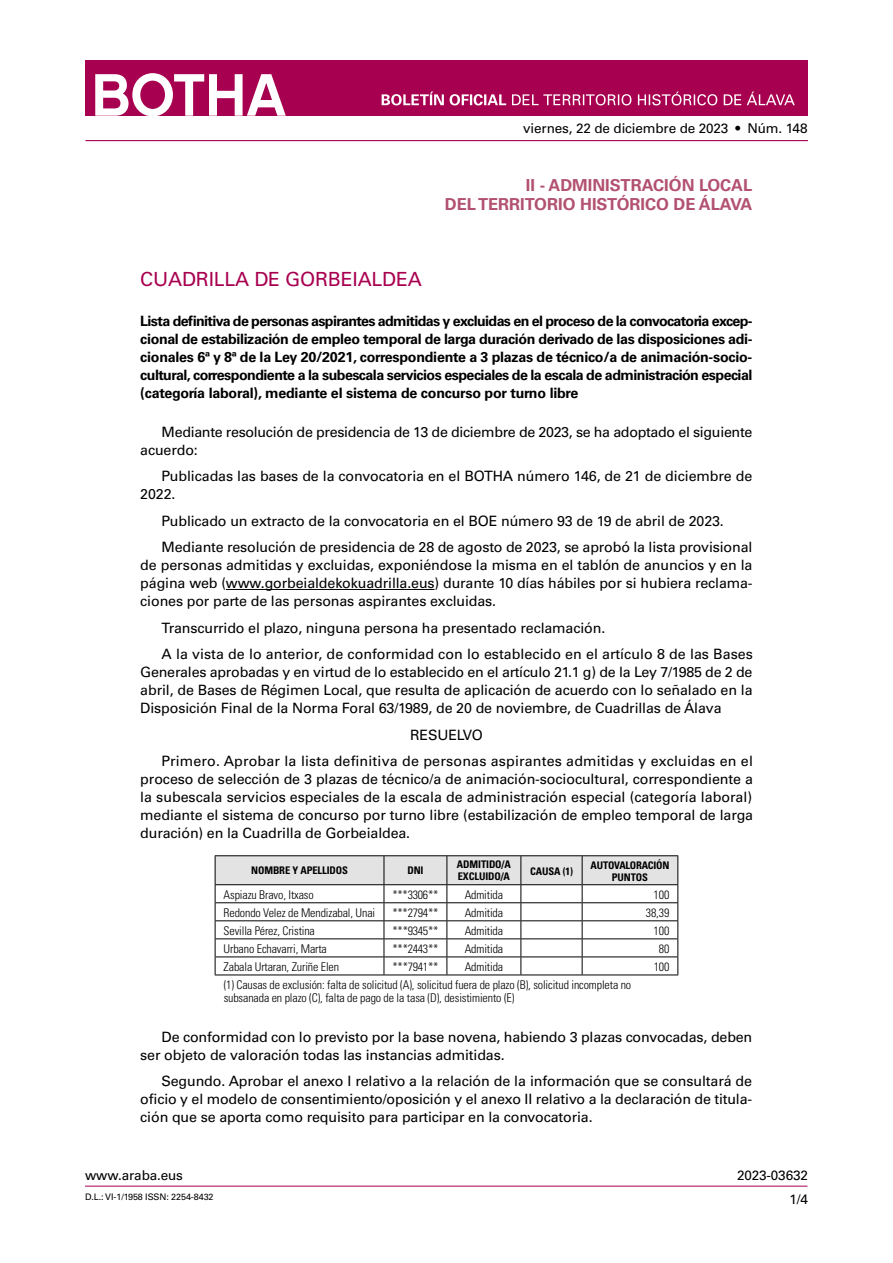
<style>
.page{position:relative;width:893px;height:1263px;background:#fff}
.page>*{position:absolute;margin:0;border:0;box-sizing:border-box;transform-origin:0 0}
.t1{font:19.5px "Univers LT Std";letter-spacing:-.01em;color:#a80050}
.t2{font:700 16.5px/19.8px "Univers LT Std";color:#b25170;text-align:right}
.t3{font:14.25px/18px "Univers LT Std";letter-spacing:-.01em;color:#000}
.t4{font:700 14.25px/18px "Univers LT Std";letter-spacing:-.015em;color:#000;text-align:justify}
.t5{font:14.25px/26.5px "Univers LT Std";letter-spacing:.01em;color:#000}
.t6{font:13.5px "Univers LT Std";letter-spacing:-.01em;color:#000}
.t7{font:300 condensed 12px/13.5px "Univers LT Std";letter-spacing:-.01em;color:#000}
.t8{font:700 condensed 10.5px/12px "Univers LT Std";letter-spacing:-.01em;color:#000}
.t9{font:9px "Univers LT Std";letter-spacing:-.01em;color:#000}
</style>
<div class="page">
<hr style="left:85px;top:1186px;width:722px;height:1px;background:#a80050">
<div style="left:85px;top:60px;width:723px;height:55px;background:#a80050"></div>
<svg style="left:95px;top:73px;width:191px;height:43px"></svg>
<hr style="left:85px;top:140px;width:723px;height:1px;background:#a80050">
<svg style="left:382px;top:92px;width:413px;height:13px"></svg>
<hr style="left:226px;top:589px;width:209px;height:1px;background:#000">
<hr style="left:215px;top:855px;width:169px;height:1px;background:#000">
<hr style="left:384px;top:855px;width:63px;height:1px;background:#000">
<hr style="left:447px;top:855px;width:74px;height:1px;background:#000">
<hr style="left:521px;top:855px;width:61px;height:1px;background:#000">
<hr style="left:582px;top:855px;width:96px;height:1px;background:#000">
<svg style="left:215px;top:856px;width:463px;height:118px"></svg>
<hr style="left:215px;top:974px;width:169px;height:1px;background:#000">
<hr style="left:384px;top:974px;width:63px;height:1px;background:#000">
<hr style="left:447px;top:974px;width:74px;height:1px;background:#000">
<hr style="left:521px;top:974px;width:61px;height:1px;background:#000">
<hr style="left:582px;top:974px;width:96px;height:1px;background:#000">
<p class="t6" style="left:523px;top:121px;width:286px">viernes, 22 de diciembre de 2023 • Núm. 148</p>
<p class="t2" style="left:445px;top:175px;width:309px">II - ADMINISTRACIÓN LOCAL<br>DEL TERRITORIO HISTÓRICO DE ÁLAVA</p>
<h1 class="t1" style="left:140px;top:268px;width:283px">CUADRILLA DE GORBEIALDEA</h1>
<p class="t4" style="left:140px;top:312px;width:614px">Lista definitiva de personas aspirantes admitidas y excluidas en el proceso de la convocatoria excep&shy;cional de estabilización de empleo temporal de larga duración derivado de las disposiciones adi&shy;cionales 6ª y 8ª de la Ley 20/2021, correspondiente a 3 plazas de técnico/a de animación-socio&shy;cultural, correspondiente a la subescala servicios especiales de la escala de administración especial (categoría laboral), mediante el sistema de concurso por turno libre</p>
<p class="t3" style="left:140px;top:423px;width:613px;text-indent:21px">Mediante resolución de presidencia de 13 de diciembre de 2023, se ha adoptado el siguiente acuerdo:</p>
<p class="t3" style="left:140px;top:467px;width:613px;text-indent:21px">Publicadas las bases de la convocatoria en el BOTHA número 146, de 21 de diciembre de<br>2022.</p>
<p class="t3" style="left:162px;top:508px;width:592px;line-height:26.5px">Publicado un extracto de la convocatoria en el BOE número 93 de 19 de abril de 2023.<br>Mediante resolución de presidencia de 28 de agosto de 2023, se aprobó la lista provisional</p>
<p class="t3" style="left:140px;top:556px;width:614px;text-align:justify">de personas admitidas y excluidas, exponiéndose la misma en el tablón de anuncios y en la página web (www.gorbeialdekokuadrilla.eus) durante 10 días hábiles por si hubiera reclama&shy;ciones por parte de las personas aspirantes excluidas.</p>
<p class="t3" style="left:162px;top:615px;width:593px;line-height:26.5px">Transcurrido el plazo, ninguna persona ha presentado reclamación.<br>A la vista de lo anterior, de conformidad con lo establecido en el artículo 8 de las Bases</p>
<p class="t3" style="left:140px;top:663px;width:614px;text-align:justify">Generales aprobadas y en virtud de lo establecido en el artículo 21.1 g) de la Ley 7/1985 de 2 de abril, de Bases de Régimen Local, que resulta de aplicación de acuerdo con lo señalado en la Disposición Final de la Norma Foral 63/1989, de 20 de noviembre, de Cuadrillas de Álava</p>
<p class="t5" style="left:162px;top:722px;width:593px;text-indent:249px">RESUELVO<br>Primero. Aprobar la lista definitiva de personas aspirantes admitidas y excluidas en el</p>
<p class="t3" style="left:140px;top:770px;width:614px;text-align:justify">proceso de selección de 3 plazas de técnico/a de animación-sociocultural, correspondiente a la subescala servicios especiales de la escala de administración especial (categoría laboral) mediante el sistema de concurso por turno libre (estabilización de empleo temporal de larga duración) en la Cuadrilla de Gorbeialdea.</p>
<p class="t8" style="left:251px;top:865px;width:98px">NOMBRE Y APELLIDOS</p>
<p class="t8" style="left:407px;top:865px;width:18px">DNI</p>
<p class="t8" style="left:457px;top:859px;width:55px">ADMITIDO/A<br>EXCLUIDO/A</p>
<p class="t8" style="left:530px;top:865px;width:44px">CAUSA (1)</p>
<p class="t8" style="left:591px;top:859px;width:80px;text-align:center">AUTOVALORACIÓN<br>PUNTOS</p>
<p class="t7" style="left:224px;top:887px;width:92px">Aspiazu Bravo, Itxaso</p>
<p class="t7" style="left:392px;top:887px;width:47px">***3306**</p>
<p class="t7" style="left:465px;top:887px;width:40px">Admitida</p>
<p class="t7" style="left:654px;top:887px;width:17px">100</p>
<p class="t7" style="left:224px;top:906px;width:153px">Redondo Velez de Mendizabal, Unai</p>
<p class="t7" style="left:392px;top:906px;width:47px">***2794**</p>
<p class="t7" style="left:465px;top:906px;width:40px">Admitida</p>
<p class="t7" style="left:646px;top:906px;width:25px">38,39</p>
<p class="t7" style="left:224px;top:924px;width:93px">Sevilla Pérez, Cristina</p>
<p class="t7" style="left:392px;top:924px;width:47px">***9345**</p>
<p class="t7" style="left:465px;top:924px;width:40px">Admitida</p>
<p class="t7" style="left:654px;top:924px;width:17px">100</p>
<p class="t7" style="left:224px;top:942px;width:105px">Urbano Echavarri, Marta</p>
<p class="t7" style="left:392px;top:942px;width:47px">***2443**</p>
<p class="t7" style="left:465px;top:942px;width:40px">Admitida</p>
<p class="t7" style="left:659px;top:942px;width:12px">80</p>
<p class="t7" style="left:224px;top:960px;width:117px">Zabala Urtaran, Zuriñe Elen</p>
<p class="t7" style="left:392px;top:960px;width:47px">***7941**</p>
<p class="t7" style="left:465px;top:960px;width:40px">Admitida</p>
<p class="t7" style="left:654px;top:960px;width:17px">100</p>
<p class="t7" style="left:224px;top:978px;width:409px">(1) Causas de exclusión: falta de solicitud (A), solicitud fuera de plazo (B), solicitud incompleta no subsanada en plazo (C), falta de pago de la tasa (D), desistimiento (E)</p>
<p class="t3" style="left:140px;top:1027px;width:613px;text-indent:21px">De conformidad con lo previsto por la base novena, habiendo 3 plazas convocadas, deben ser objeto de valoración todas las instancias admitidas.</p>
<p class="t3" style="left:140px;top:1072px;width:613px;text-align:justify;text-indent:21px">Segundo. Aprobar el anexo I relativo a la relación de la información que se consultará de oficio y el modelo de consentimiento/oposición y el anexo II relativo a la declaración de titula&shy;ción que se aporta como requisito para participar en la convocatoria.</p>
<p class="t6" style="left:85px;top:1167px;width:99px">www.araba.eus</p>
<p class="t9" style="left:85px;top:1192px;width:130px">D.L.: VI-1/1958 ISSN: 2254-8432</p>
<p class="t6" style="left:737px;top:1167px;width:72px">2023-03632</p>
<p class="t6" style="left:789px;top:1191px;width:20px">1/4</p>
</div>
